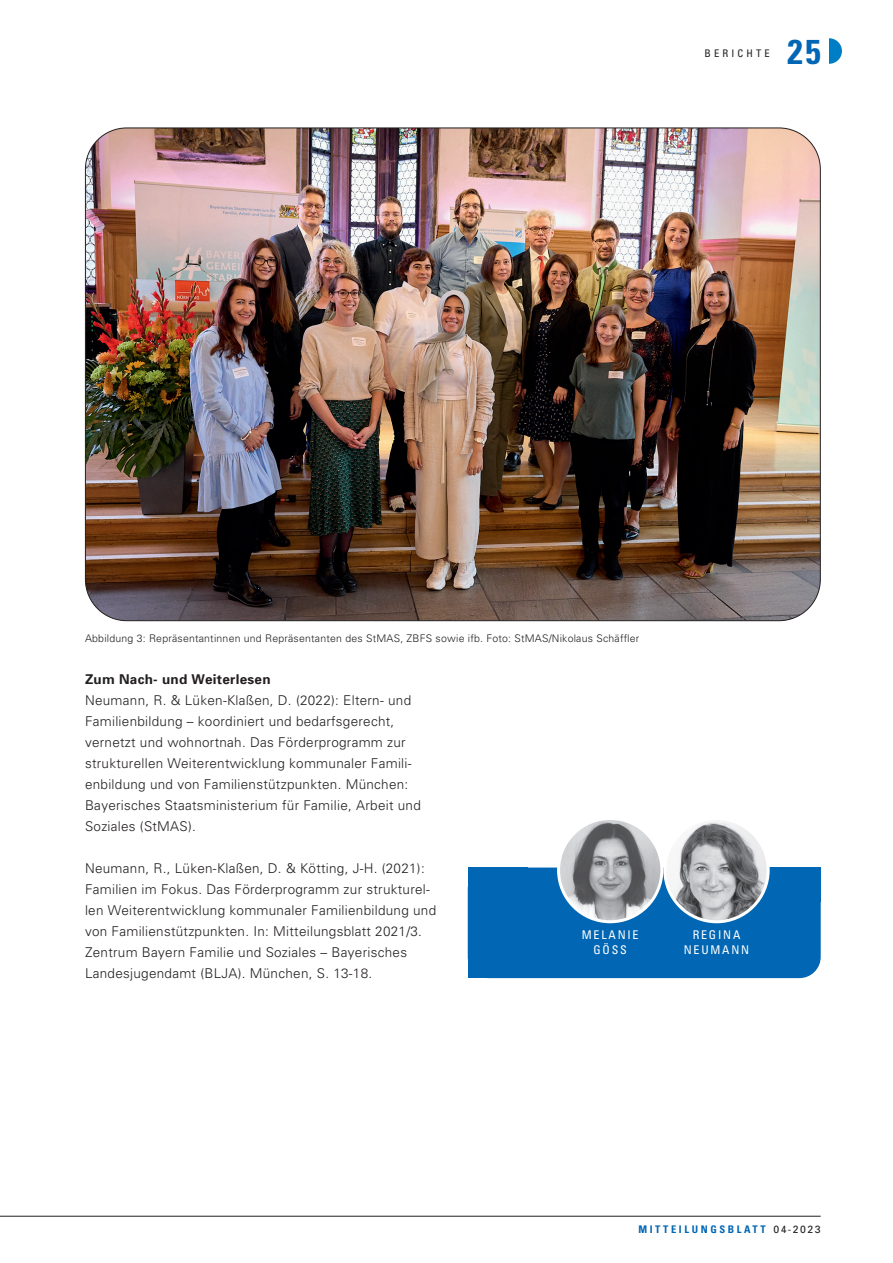
<style>
.page{position:relative;width:893px;height:1263px;background:#fff}
.page>*{position:absolute;margin:0;border:0;box-sizing:border-box;transform-origin:0 0}
.t1{font:700 condensed 34.5px "Univers";color:#0166b3}
.t2{font:300 13.5px/21px "Univers";letter-spacing:.02em;color:#231f20}
.t3{font:700 13.5px "Univers";letter-spacing:.02em;color:#231f20}
.t4{font:condensed 12px/15px "Univers";letter-spacing:.15em;color:#fff;text-align:center}
.t5{font:300 10.5px "Univers";letter-spacing:.02em;color:#231f20}
.t6{font:700 condensed 10.5px "Univers";letter-spacing:.25em;color:#0166b3}
.t7{font:condensed 10.5px "Univers";letter-spacing:.3em;color:#231f20}
.s1{font-weight:400;font-stretch:normal;color:#231f20}
</style>
<div class="page">
<div style="left:816px;top:38px;width:26px;height:26px;background:#007ec5;border-radius:50%"></div>
<div style="left:816px;top:32px;width:13px;height:38px;background:#fff"></div>
<hr style="left:0;top:1216px;width:821px;height:1px;background:#231f20">
<img style="left:85px;top:128px;width:735px;height:493px">
<div style="left:468px;top:943px;width:60px;height:35px;background:#0166b3"></div>
<div style="left:468px;top:867px;width:353px;height:111px;background:#0166b3;border-radius:21px"></div>
<div style="left:761px;top:867px;width:60px;height:35px;background:#0166b3"></div>
<div style="left:468px;top:867px;width:60px;height:35px;background:#0166b3"></div>
<img style="left:559px;top:818px;width:103px;height:104px;border-radius:52px">
<div style="left:557px;top:817px;width:106px;height:106px;border:3px solid #fff;border-radius:50%"></div>
<img style="left:665px;top:818px;width:103px;height:104px;border-radius:52px">
<div style="left:663px;top:817px;width:107px;height:106px;border:3px solid #fff;border-radius:50%"></div>
<p class="t7" style="left:704px;top:46px;width:67px">BERICHTE</p>
<h1 class="t1" style="left:788px;top:30px;width:35px">25</h1>
<p class="t5" style="left:85px;top:632px;width:556px">Abbildung 3: Repräsentantinnen und Repräsentanten des StMAS, ZBFS sowie ifb. Foto: StMAS/Nikolaus Schäffler</p>
<h3 class="t3" style="left:85px;top:671px;width:187px">Zum Nach- und Weiterlesen</h3>
<p class="t2" style="left:85px;top:689px;width:337px">Neumann, R. &amp; Lüken-Klaßen, D. (2022): Eltern- und Familienbildung – koordiniert und bedarfsgerecht, vernetzt und wohnortnah. Das Förderprogramm zur strukturellen Weiterentwicklung kommunaler Famili&shy;enbildung und von Familienstützpunkten. München:<br>Bayerisches Staatsministerium für Familie, Arbeit und Soziales (StMAS).</p>
<p class="t2" style="left:85px;top:857px;width:353px">Neumann, R., Lüken-Klaßen, D. &amp; Kötting, J-H. (2021):<br>Familien im Fokus. Das Förderprogramm zur strukturel&shy;len Weiterentwicklung kommunaler Familienbildung und von Familienstützpunkten. In: Mitteilungsblatt 2021/3.<br>Zentrum Bayern Familie und Soziales – Bayerisches Landesjugendamt (BLJA). München, S. 13-18.</p>
<p class="t4" style="left:582px;top:926px;width:58px">MELANIE<br>GÖSS</p>
<p class="t4" style="left:684px;top:926px;width:67px">REGINA<br>NEUMANN</p>
<p class="t6" style="left:638px;top:1223px;width:184px">MITTEILUNGSBLATT <span class="s1">04-2023</span></p>
</div>
